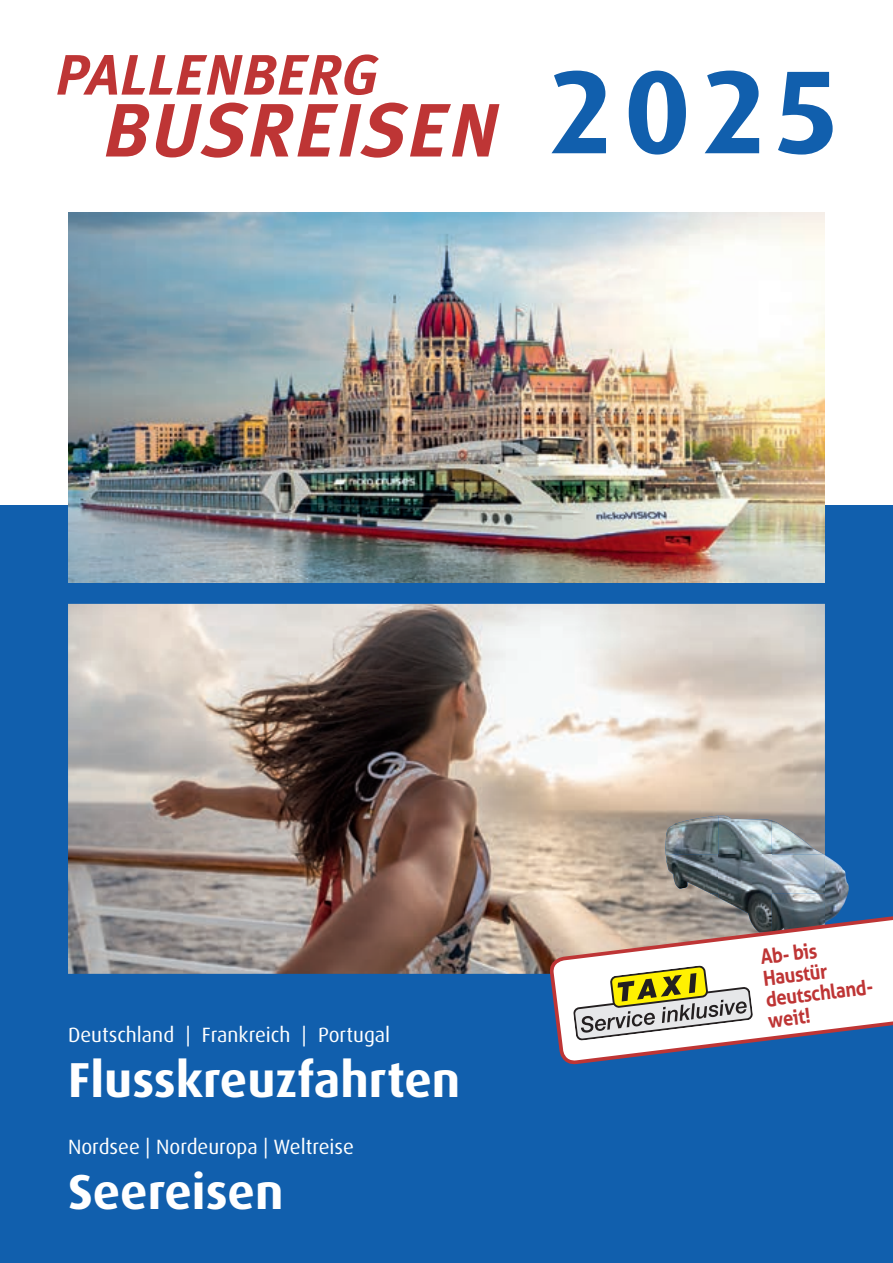
<style>
.page{position:relative;width:893px;height:1263px;background:#fff}
.page>*{position:absolute;margin:0;border:0;box-sizing:border-box;transform-origin:0 0}
.t1{font:italic 75.3px "Meta Plus Bold Caps";letter-spacing:.02em;color:#be3535}
.t2{font:italic 56.85px "Meta Plus Bold Caps";color:#be3535}
.t3{font:700 49.2px "Dax Pro";color:#fff}
.t4{font:20.7px "Dax Pro";color:#fff}
.t5{font:700 20.7px/21.3px "Aller";color:#be3535;scale:.9 1}
.s1{font-family:"Dax Pro";font-weight:700;font-style:normal;font-size:118.2px;color:#115fad}
</style>
<div class="page">
<div style="left:0;top:505px;width:893px;height:758px;background:#115fad"></div>
<img style="left:68px;top:604px;width:757px;height:370px">
<img style="left:68px;top:213px;width:757px;height:370px">
<img style="left:825px;top:855px;width:24px;height:53px">
<img style="left:665px;top:816px;width:107px;height:39px">
<img style="left:772px;top:820px;width:52px;height:34px">
<img style="left:666px;top:854px;width:159px;height:39px">
<svg style="left:710px;top:893px;width:8px;height:5px"></svg>
<img style="left:718px;top:893px;width:107px;height:15px">
<svg style="left:550px;top:908px;width:343px;height:157px"></svg>
<svg style="left:572px;top:964px;width:181px;height:77px;background:#cecbac"></svg>
<h2 class="t2" style="left:55px;top:42px;width:324px">PALLENBERG</h2>
<h1 class="t1" style="left:103px;top:87px;width:736px">BUSREISEN <span class="s1">2025</span></h1>
<p class="t4" style="left:68px;top:1022px;width:324px">Deutschland | Frankreich | Portugal</p>
<h3 class="t3" style="left:68px;top:1048px;width:394px">Flusskreuzfahrten</h3>
<p class="t4" style="left:68px;top:1133px;width:288px">Nordsee | Nordeuropa | Weltreise</p>
<h3 class="t3" style="left:68px;top:1160px;width:217px">Seereisen</h3>
<p class="t5" style="left:759px;top:946px;width:125px;rotate:-7deg">Ab- bis<br>Haustür deutschland&shy;weit!</p>
</div>
